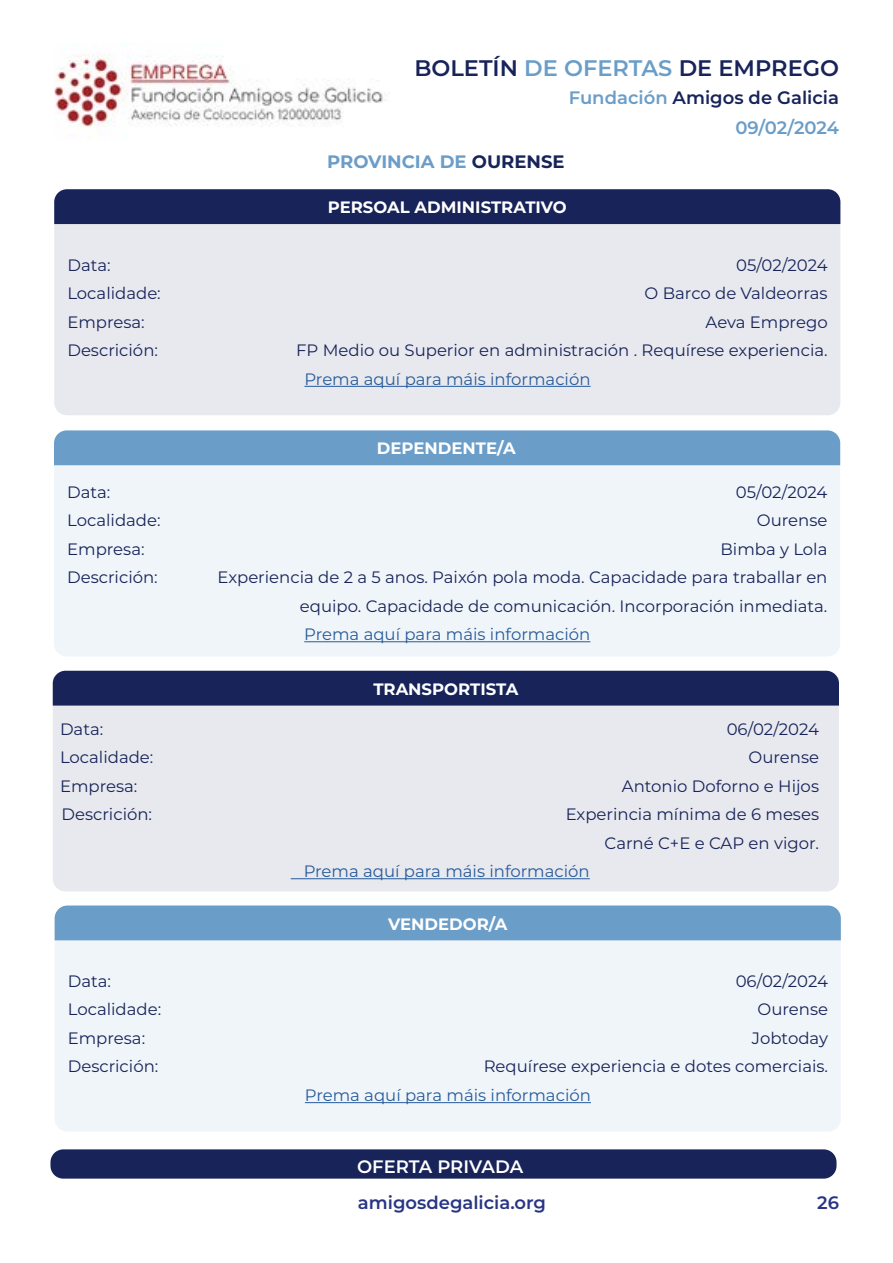
<style>
.page{position:relative;width:893px;height:1263px;background:#fff}
.page>*{position:absolute;margin:0;border:0;box-sizing:border-box;transform-origin:0 0}
.t1{font:600 22.5px "Montserrat";color:#172359}
.t2{font:600 18px "Montserrat";color:#172359}
.t3{font:600 18px "Montserrat";color:#283583}
.t4{font:700 18px "Montserrat";color:#6a9dc8}
.t5{font:600 18px "Montserrat";letter-spacing:-.005em;color:#fff}
.t6{font:600 18px "Montserrat";letter-spacing:-.005em;color:#6a9dc8}
.t7{font:16.5px/28.5px "Montserrat";color:#172359;text-align:right}
.t8{font:16.5px "Montserrat";color:#275b9b}
.t9{font:700 16.5px "Montserrat";color:#fff}
.s1{color:#6a9dc8}
.s2{color:#172359}
</style>
<div class="page">
<img style="left:54px;top:54px;width:333px;height:83px">
<div style="left:54px;top:224px;width:786px;height:191px;background:#e8e9ee"></div>
<div style="left:54px;top:465px;width:786px;height:191px;background:#f0f5f9"></div>
<div style="left:54px;top:189px;width:786px;height:35px;background:#172359"></div>
<div style="left:54px;top:430px;width:786px;height:35px;background:#6a9dc8"></div>
<hr style="left:304px;top:386px;width:287px;height:1px;background:#275b9b">
<hr style="left:304px;top:641px;width:286px;height:1px;background:#275b9b">
<div style="left:50px;top:1149px;width:786px;height:29px;background:#172359;border-radius:13px"></div>
<div style="left:53px;top:705px;width:786px;height:186px;background:#e8e9ee"></div>
<div style="left:53px;top:671px;width:786px;height:34px;background:#172359"></div>
<hr style="left:291px;top:878px;width:299px;height:1px;background:#275b9b">
<div style="left:55px;top:940px;width:786px;height:191px;background:#f0f5f9"></div>
<div style="left:55px;top:905px;width:786px;height:35px;background:#6a9dc8"></div>
<hr style="left:305px;top:1102px;width:286px;height:1px;background:#275b9b">
<h1 class="t1" style="left:414px;top:52px;width:426px">BOLETÍN <span class="s1">DE OFERTAS</span> DE EMPREGO</h1>
<p class="t2" style="left:569px;top:85px;width:272px"><span class="s1">Fundación</span> Amigos de Galicia</p>
<p class="t4" style="left:327px;top:148px;width:239px">PROVINCIA DE <span class="s2">OURENSE</span></p>
<p class="t9" style="left:328px;top:195px;width:240px">PERSOAL ADMINISTRATIVO</p>
<p class="t6" style="left:735px;top:115px;width:105px">09/02/2024</p>
<p class="t7" style="left:67px;top:250px;width:45px">Data:</p>
<p class="t7" style="left:736px;top:250px;width:93px">05/02/2024</p>
<p class="t7" style="left:67px;top:278px;width:95px">Localidade:</p>
<p class="t7" style="left:645px;top:278px;width:185px">O Barco de Valdeorras</p>
<p class="t7" style="left:67px;top:307px;width:79px">Empresa:</p>
<p class="t7" style="left:706px;top:307px;width:124px">Aeva Emprego</p>
<p class="t7" style="left:67px;top:335px;width:92px">Descrición:</p>
<p class="t7" style="left:296px;top:335px;width:533px">FP Medio ou Superior en administración . Requírese experiencia.</p>
<p class="t8" style="left:304px;top:367px;width:288px">Prema aquí para máis información</p>
<p class="t9" style="left:377px;top:436px;width:140px">DEPENDENTE/A</p>
<p class="t7" style="left:67px;top:477px;width:45px">Data:</p>
<p class="t7" style="left:736px;top:477px;width:93px">05/02/2024</p>
<p class="t7" style="left:67px;top:505px;width:95px">Localidade:</p>
<p class="t7" style="left:757px;top:505px;width:72px">Ourense</p>
<p class="t7" style="left:67px;top:534px;width:79px">Empresa:</p>
<p class="t7" style="left:720px;top:534px;width:108px">Bimba y Lola</p>
<p class="t7" style="left:67px;top:562px;width:92px">Descrición:</p>
<p class="t7" style="left:218px;top:562px;width:611px">Experiencia de 2 a 5 anos. Paixón pola moda. Capacidade para traballar en equipo. Capacidade de comunicación. Incorporación inmediata.</p>
<p class="t8" style="left:304px;top:623px;width:288px">Prema aquí para máis información</p>
<p class="t9" style="left:373px;top:677px;width:147px">TRANSPORTISTA</p>
<p class="t7" style="left:60px;top:714px;width:45px">Data:</p>
<p class="t7" style="left:727px;top:714px;width:94px">06/02/2024</p>
<p class="t7" style="left:60px;top:742px;width:95px">Localidade:</p>
<p class="t7" style="left:748px;top:742px;width:72px">Ourense</p>
<p class="t7" style="left:60px;top:771px;width:79px">Empresa:</p>
<p class="t7" style="left:622px;top:771px;width:199px">Antonio Doforno e Hijos</p>
<p class="t7" style="left:61px;top:799px;width:92px">Descrición:</p>
<p class="t7" style="left:566px;top:799px;width:255px">Experincia mínima de 6 meses<br>Carné C+E e CAP en vigor.</p>
<p class="t8" style="left:304px;top:860px;width:288px">Prema aquí para máis información</p>
<p class="t9" style="left:388px;top:912px;width:121px">VENDEDOR/A</p>
<p class="t7" style="left:68px;top:966px;width:45px">Data:</p>
<p class="t7" style="left:736px;top:966px;width:94px">06/02/2024</p>
<p class="t7" style="left:68px;top:995px;width:95px">Localidade:</p>
<p class="t7" style="left:757px;top:995px;width:72px">Ourense</p>
<p class="t7" style="left:68px;top:1023px;width:79px">Empresa:</p>
<p class="t7" style="left:752px;top:1023px;width:78px">Jobtoday</p>
<p class="t7" style="left:68px;top:1052px;width:92px">Descrición:</p>
<p class="t7" style="left:484px;top:1052px;width:346px">Requírese experiencia e dotes comerciais.</p>
<p class="t8" style="left:305px;top:1084px;width:288px">Prema aquí para máis información</p>
<p class="t5" style="left:357px;top:1153px;width:168px">OFERTA PRIVADA</p>
<p class="t3" style="left:358px;top:1190px;width:190px">amigosdegalicia.org</p>
<p class="t3" style="left:817px;top:1190px;width:23px">26</p>
</div>
